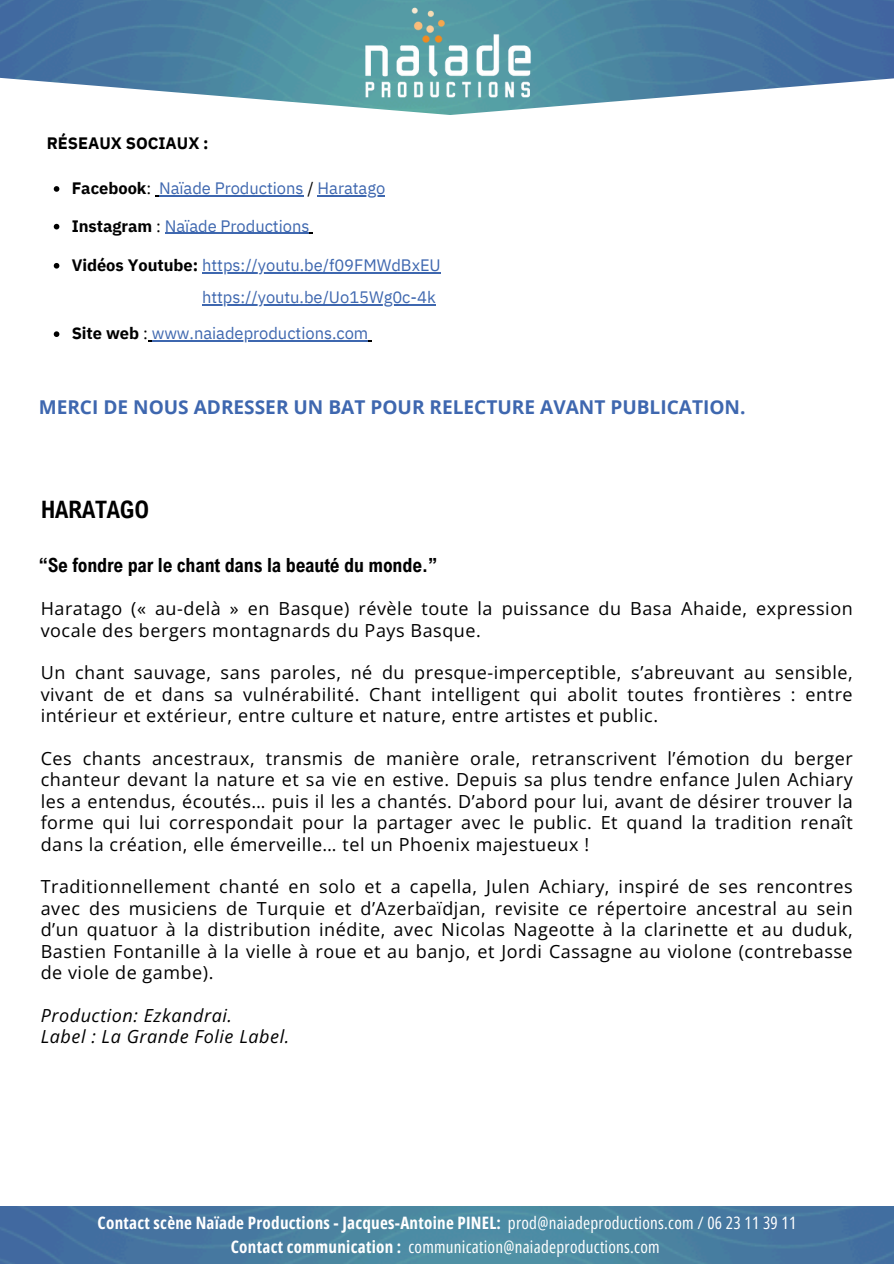
<style>
.page{position:relative;width:894px;height:1264px;background:#fff}
.page>*{position:absolute;margin:0;border:0;box-sizing:border-box;transform-origin:0 0}
.t1{font:700 24px "Arial Nova Cond";letter-spacing:-.01em;color:#000}
.t2{font:700 19.5px "Arial Nova Cond";letter-spacing:-.01em;color:#000}
.t3{font:700 19.05px "Open Sans";color:#3e67af}
.t4{font:18px/21.5px "Open Sans";letter-spacing:.03em;color:#000;text-align:justify}
.t5{font:italic 18px/21.5px "Open Sans";letter-spacing:.03em;color:#000}
.t6{font:700 17.1px "Open Sans Condensed";letter-spacing:.015em;color:#fff}
.t7{font:17.1px "Open Sans Condensed";letter-spacing:.015em;color:#fff}
.t8{font:16.5px "IBM Plex Sans";color:#3e67af}
.t9{font:700 16.5px "IBM Plex Sans";color:#000}
.s1{font-weight:700;color:#000}
.s2{color:#000}
.s3{font-weight:400}
.s4{font-weight:700}
</style>
<div class="page">
<img style="left:0;top:0;width:893px;height:106px">
<img style="left:332px;top:0;width:245px;height:115px">
<svg style="left:54px;top:186px;width:5px;height:6px"></svg>
<hr style="left:159px;top:195px;width:144px;height:1px;background:#3e67af">
<hr style="left:317px;top:195px;width:68px;height:1px;background:#3e67af">
<svg style="left:54px;top:224px;width:5px;height:5px"></svg>
<hr style="left:165px;top:233px;width:144px;height:1px;background:#3e67af">
<svg style="left:54px;top:263px;width:5px;height:5px"></svg>
<hr style="left:202px;top:272px;width:238px;height:1px;background:#3e67af">
<hr style="left:202px;top:304px;width:233px;height:2px;background:#3e67af">
<svg style="left:54px;top:331px;width:5px;height:6px"></svg>
<hr style="left:152px;top:340px;width:216px;height:1px;background:#3e67af">
<img style="left:0;top:1206px;width:893px;height:57px">
<p class="t9" style="left:47px;top:132px;width:163px">RÉSEAUX SOCIAUX :</p>
<p class="t8" style="left:72px;top:177px;width:315px"><span class="s1">Facebook</span><span class="s2">:</span> Naïade Productions <span class="s2">/</span> Haratago</p>
<p class="t8" style="left:72px;top:215px;width:239px"><span class="s1">Instagram</span> <span class="s2">:</span> Naïade Productions</p>
<p class="t8" style="left:72px;top:254px;width:370px"><span class="s1">Vidéos Youtube:</span> https://youtu.be/f09FMWdBxEU</p>
<h3 class="t8" style="left:202px;top:286px;width:235px">https://youtu.be/Uo15Wg0c-4k</h3>
<h4 class="t8" style="left:72px;top:322px;width:298px"><span class="s1">Site web</span> <span class="s2">:</span> www.naiadeproductions.com</h4>
<p class="t3" style="left:39px;top:393px;width:708px">MERCI DE NOUS ADRESSER UN BAT POUR RELECTURE AVANT PUBLICATION.</p>
<p class="t1" style="left:41px;top:494px;width:110px">HARATAGO</p>
<h5 class="t2" style="left:39px;top:552px;width:400px">“Se fondre par le chant dans la beauté du monde.”</h5>
<h4 class="t4" style="left:41px;top:597px;width:813px">Haratago (« au-delà » en Basque) révèle toute la puissance du Basa Ahaide, expression vocale des bergers montagnards du Pays Basque.</h4>
<h4 class="t4" style="left:41px;top:661px;width:813px">Un chant sauvage, sans paroles, né du presque-imperceptible, s’abreuvant au sensible, vivant de et dans sa vulnérabilité. Chant intelligent qui abolit toutes frontières : entre intérieur et extérieur, entre culture et nature, entre artistes et public.</h4>
<h4 class="t4" style="left:41px;top:747px;width:813px">Ces chants ancestraux, transmis de manière orale, retranscrivent l’émotion du berger chanteur devant la nature et sa vie en estive. Depuis sa plus tendre enfance Julen Achiary les a entendus, écoutés… puis il les a chantés. D’abord pour lui, avant de désirer trouver la forme qui lui correspondait pour la partager avec le public. Et quand la tradition renaît dans la création, elle émerveille… tel un Phoenix majestueux !</h4>
<p class="t4" style="left:41px;top:875px;width:813px">Traditionnellement chanté en solo et a capella, Julen Achiary, inspiré de ses rencontres avec des musiciens de Turquie et d’Azerbaïdjan, revisite ce répertoire ancestral au sein d’un quatuor à la distribution inédite, avec Nicolas Nageotte à la clarinette et au duduk, Bastien Fontanille à la vielle à roue et au banjo, et Jordi Cassagne au violone (contrebasse de viole de gambe).</p>
<p class="t5" style="left:41px;top:1004px;width:250px">Production: Ezkandrai.<br>Label : La Grande Folie Label.</p>
<p class="t6" style="left:98px;top:1210px;width:700px">Contact scène Naïade Productions - Jacques-Antoine PINEL: <span class="s3">prod@naiadeproductions.com / 06 23 11 39 11</span></p>
<p class="t7" style="left:231px;top:1234px;width:430px"><span class="s4">Contact communication :</span> communication@naiadeproductions.com</p>
</div>
